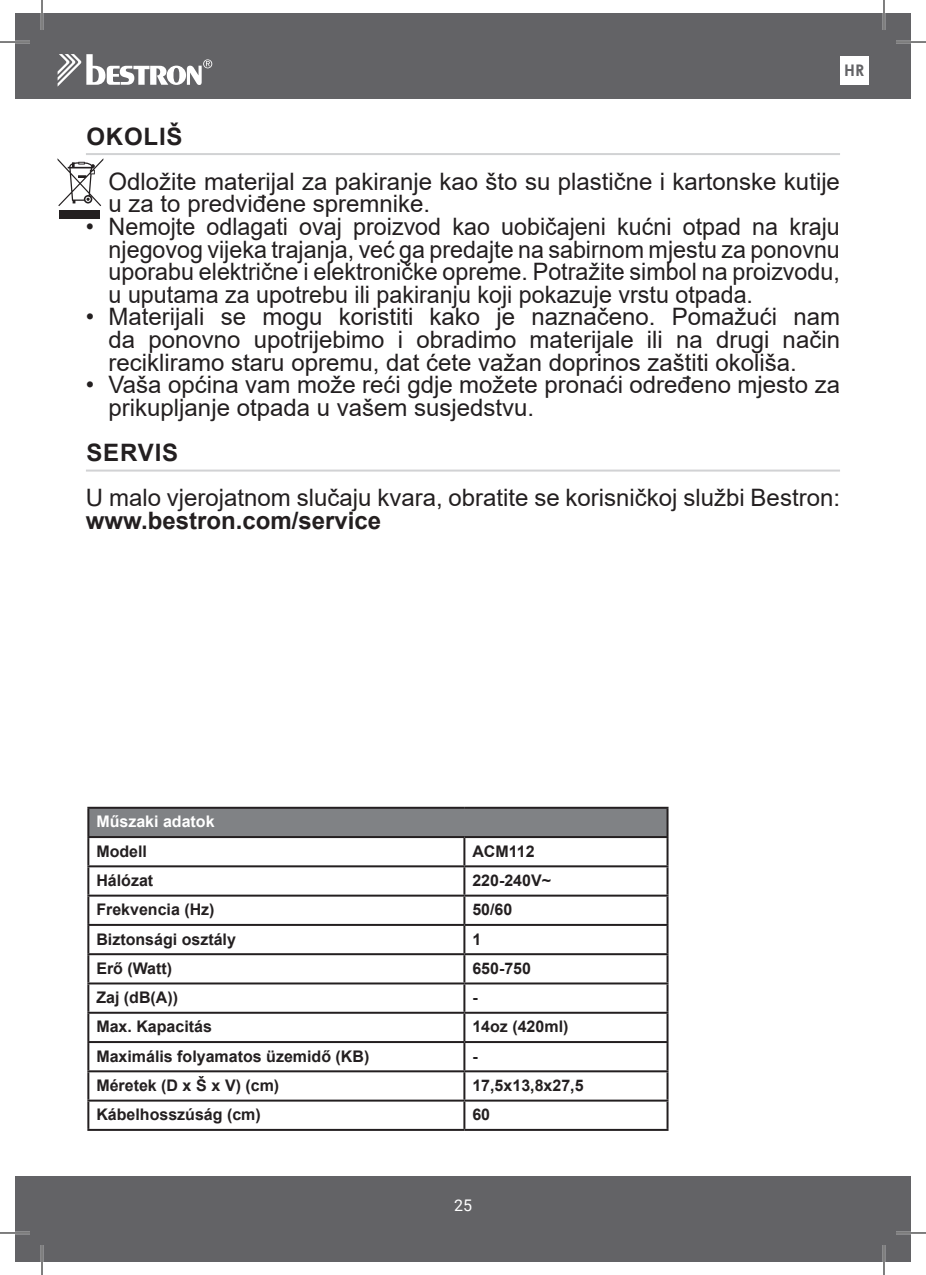
<style>
.page{position:relative;width:926px;height:1275px;background:#fff}
.page>*{position:absolute;margin:0;border:0;box-sizing:border-box;transform-origin:0 0}
.t1{font:24px/22.6px "Arial";color:#231f20}
.t2{font:700 24px "Arial";color:#231f20}
.t3{font:700 16px "Arial";color:#231f20}
.t4{font:700 16px "Arial";color:#fff}
.t5{font:700 16px "Century Gothic";color:#636366}
.t6{font:16px "Roboto";color:#fff}
</style>
<div class="page">
<div style="left:15px;top:14px;width:896px;height:85px;background:#636366"></div>
<div style="left:15px;top:1176px;width:896px;height:85px;background:#636366"></div>
<svg style="left:58px;top:54px;width:154px;height:32px"></svg>
<div style="left:840px;top:56px;width:28px;height:29px;background:#fff"></div>
<hr style="left:86px;top:153px;width:754px;height:2px;background:#d1d2d4">
<hr style="left:86px;top:469px;width:754px;height:2px;background:#d1d2d4">
<div style="left:88px;top:808px;width:579px;height:29px;background:#808285"></div>
<hr style="left:87px;top:807px;width:377px;height:2px;background:#231f20">
<hr style="left:87px;top:809px;width:2px;height:27px;background:#231f20">
<hr style="left:464px;top:807px;width:204px;height:2px;background:#231f20">
<hr style="left:666px;top:809px;width:2px;height:27px;background:#231f20">
<hr style="left:87px;top:836px;width:377px;height:2px;background:#231f20">
<hr style="left:87px;top:838px;width:2px;height:27px;background:#231f20">
<hr style="left:464px;top:836px;width:204px;height:2px;background:#231f20">
<hr style="left:463px;top:838px;width:2px;height:27px;background:#231f20">
<hr style="left:666px;top:838px;width:2px;height:27px;background:#231f20">
<hr style="left:87px;top:865px;width:377px;height:2px;background:#231f20">
<hr style="left:87px;top:867px;width:2px;height:27px;background:#231f20">
<hr style="left:464px;top:865px;width:204px;height:2px;background:#231f20">
<hr style="left:463px;top:867px;width:2px;height:27px;background:#231f20">
<hr style="left:666px;top:867px;width:2px;height:27px;background:#231f20">
<hr style="left:87px;top:894px;width:377px;height:2px;background:#231f20">
<hr style="left:87px;top:896px;width:2px;height:28px;background:#231f20">
<hr style="left:464px;top:894px;width:204px;height:2px;background:#231f20">
<hr style="left:463px;top:896px;width:2px;height:28px;background:#231f20">
<hr style="left:666px;top:896px;width:2px;height:28px;background:#231f20">
<hr style="left:87px;top:924px;width:377px;height:2px;background:#231f20">
<hr style="left:87px;top:926px;width:2px;height:27px;background:#231f20">
<hr style="left:464px;top:924px;width:204px;height:2px;background:#231f20">
<hr style="left:463px;top:926px;width:2px;height:27px;background:#231f20">
<hr style="left:666px;top:926px;width:2px;height:27px;background:#231f20">
<hr style="left:87px;top:953px;width:377px;height:2px;background:#231f20">
<hr style="left:87px;top:955px;width:2px;height:27px;background:#231f20">
<hr style="left:464px;top:953px;width:204px;height:2px;background:#231f20">
<hr style="left:463px;top:955px;width:2px;height:27px;background:#231f20">
<hr style="left:666px;top:955px;width:2px;height:27px;background:#231f20">
<hr style="left:87px;top:982px;width:377px;height:2px;background:#231f20">
<hr style="left:87px;top:984px;width:2px;height:27px;background:#231f20">
<hr style="left:464px;top:982px;width:204px;height:2px;background:#231f20">
<hr style="left:463px;top:984px;width:2px;height:27px;background:#231f20">
<hr style="left:666px;top:984px;width:2px;height:27px;background:#231f20">
<hr style="left:87px;top:1011px;width:377px;height:2px;background:#231f20">
<hr style="left:87px;top:1013px;width:2px;height:28px;background:#231f20">
<hr style="left:464px;top:1011px;width:204px;height:2px;background:#231f20">
<hr style="left:463px;top:1013px;width:2px;height:28px;background:#231f20">
<hr style="left:666px;top:1013px;width:2px;height:28px;background:#231f20">
<hr style="left:87px;top:1041px;width:377px;height:2px;background:#231f20">
<hr style="left:87px;top:1043px;width:2px;height:27px;background:#231f20">
<hr style="left:464px;top:1041px;width:204px;height:2px;background:#231f20">
<hr style="left:463px;top:1043px;width:2px;height:27px;background:#231f20">
<hr style="left:666px;top:1043px;width:2px;height:27px;background:#231f20">
<hr style="left:87px;top:1070px;width:377px;height:2px;background:#231f20">
<hr style="left:87px;top:1072px;width:2px;height:27px;background:#231f20">
<hr style="left:464px;top:1070px;width:204px;height:2px;background:#231f20">
<hr style="left:463px;top:1072px;width:2px;height:27px;background:#231f20">
<hr style="left:666px;top:1072px;width:2px;height:27px;background:#231f20">
<hr style="left:87px;top:1099px;width:377px;height:2px;background:#231f20">
<hr style="left:87px;top:1101px;width:2px;height:28px;background:#231f20">
<hr style="left:464px;top:1099px;width:204px;height:2px;background:#231f20">
<hr style="left:463px;top:1101px;width:2px;height:28px;background:#231f20">
<hr style="left:666px;top:1101px;width:2px;height:28px;background:#231f20">
<hr style="left:87px;top:1129px;width:377px;height:2px;background:#231f20">
<hr style="left:464px;top:1129px;width:204px;height:2px;background:#231f20">
<div style="left:59px;top:210px;width:41px;height:8px;background:#231f20"></div>
<svg style="left:58px;top:158px;width:45px;height:48px"></svg>
<hr style="left:0;top:41px;width:30px;height:2px;background:#fff">
<hr style="left:896px;top:41px;width:30px;height:2px;background:#fff">
<hr style="left:0;top:1231px;width:30px;height:3px;background:#fff">
<hr style="left:896px;top:1231px;width:30px;height:3px;background:#fff">
<hr style="left:41px;top:0;width:2px;height:30px;background:#fff">
<hr style="left:41px;top:1245px;width:2px;height:30px;background:#fff">
<hr style="left:883px;top:0;width:2px;height:30px;background:#fff">
<hr style="left:883px;top:1245px;width:2px;height:30px;background:#fff">
<hr style="left:0;top:42px;width:30px;height:1px;background:#000">
<hr style="left:896px;top:42px;width:30px;height:1px;background:#000">
<hr style="left:0;top:1232px;width:30px;height:1px;background:#000">
<hr style="left:896px;top:1232px;width:30px;height:1px;background:#000">
<hr style="left:42px;top:0;width:1px;height:30px;background:#000">
<hr style="left:42px;top:1245px;width:1px;height:30px;background:#000">
<hr style="left:884px;top:0;width:1px;height:30px;background:#000">
<hr style="left:884px;top:1245px;width:1px;height:30px;background:#000">
<p class="t5" style="left:844px;top:58px;width:22px">HR</p>
<p class="t2" style="left:86px;top:119px;width:98px">OKOLIŠ</p>
<p class="t1" style="left:109px;top:170px;width:733px;text-indent:-23px">• Odložite materijal za pakiranje kao što su plastične i kartonske kutije u za to predviđene spremnike.</p>
<p class="t1" style="left:109px;top:215px;width:733px;text-align:justify;text-indent:-23px">• Nemojte odlagati ovaj proizvod kao uobičajeni kućni otpad na kraju njegovog vijeka trajanja, već ga predajte na sabirnom mjestu za ponovnu uporabu električne i elektroničke opreme. Potražite simbol na proizvodu, u uputama za upotrebu ili pakiranju koji pokazuje vrstu otpada.</p>
<p class="t1" style="left:109px;top:305px;width:733px;text-align:justify;text-indent:-23px">• Materijali se mogu koristiti kako je naznačeno. Pomažući nam da ponovno upotrijebimo i obradimo materijale ili na drugi način recikliramo staru opremu, dat ćete važan doprinos zaštiti okoliša.</p>
<p class="t1" style="left:109px;top:373px;width:733px;text-indent:-23px">• Vaša općina vam može reći gdje možete pronaći određeno mjesto za prikupljanje otpada u vašem susjedstvu.</p>
<p class="t2" style="left:86px;top:436px;width:93px">SERVIS</p>
<p class="t1" style="left:86px;top:486px;width:756px">U malo vjerojatnom slučaju kvara, obratite se korisničkoj službi Bestron:</p>
<p class="t2" style="left:86px;top:503px;width:297px">www.bestron.com/service</p>
<p class="t4" style="left:96px;top:810px;width:120px">Műszaki adatok</p>
<p class="t3" style="left:96px;top:840px;width:52px">Modell</p>
<p class="t3" style="left:472px;top:840px;width:64px">ACM112</p>
<p class="t3" style="left:96px;top:869px;width:58px">Hálózat</p>
<p class="t3" style="left:472px;top:869px;width:80px">220-240V~</p>
<p class="t3" style="left:96px;top:898px;width:120px">Frekvencia (Hz)</p>
<p class="t3" style="left:472px;top:898px;width:42px">50/60</p>
<p class="t3" style="left:96px;top:927px;width:141px">Biztonsági osztály</p>
<p class="t3" style="left:472px;top:927px;width:10px">1</p>
<p class="t3" style="left:96px;top:957px;width:77px">Erő (Watt)</p>
<p class="t3" style="left:472px;top:957px;width:60px">650-750</p>
<p class="t3" style="left:96px;top:986px;width:83px">Zaj (dB(A))</p>
<p class="t3" style="left:472px;top:986px;width:7px">-</p>
<p class="t3" style="left:96px;top:1015px;width:117px">Max. Kapacitás</p>
<p class="t3" style="left:472px;top:1015px;width:98px">14oz (420ml)</p>
<p class="t3" style="left:96px;top:1044px;width:274px">Maximális folyamatos üzemidő (KB)</p>
<p class="t3" style="left:472px;top:1044px;width:7px">-</p>
<p class="t3" style="left:96px;top:1074px;width:184px">Méretek (D x Š x V) (cm)</p>
<p class="t3" style="left:472px;top:1074px;width:113px">17,5x13,8x27,5</p>
<p class="t3" style="left:96px;top:1103px;width:166px">Kábelhosszúság (cm)</p>
<p class="t3" style="left:472px;top:1103px;width:19px">60</p>
<p class="t6" style="left:454px;top:1193px;width:19px">25</p>
</div>
